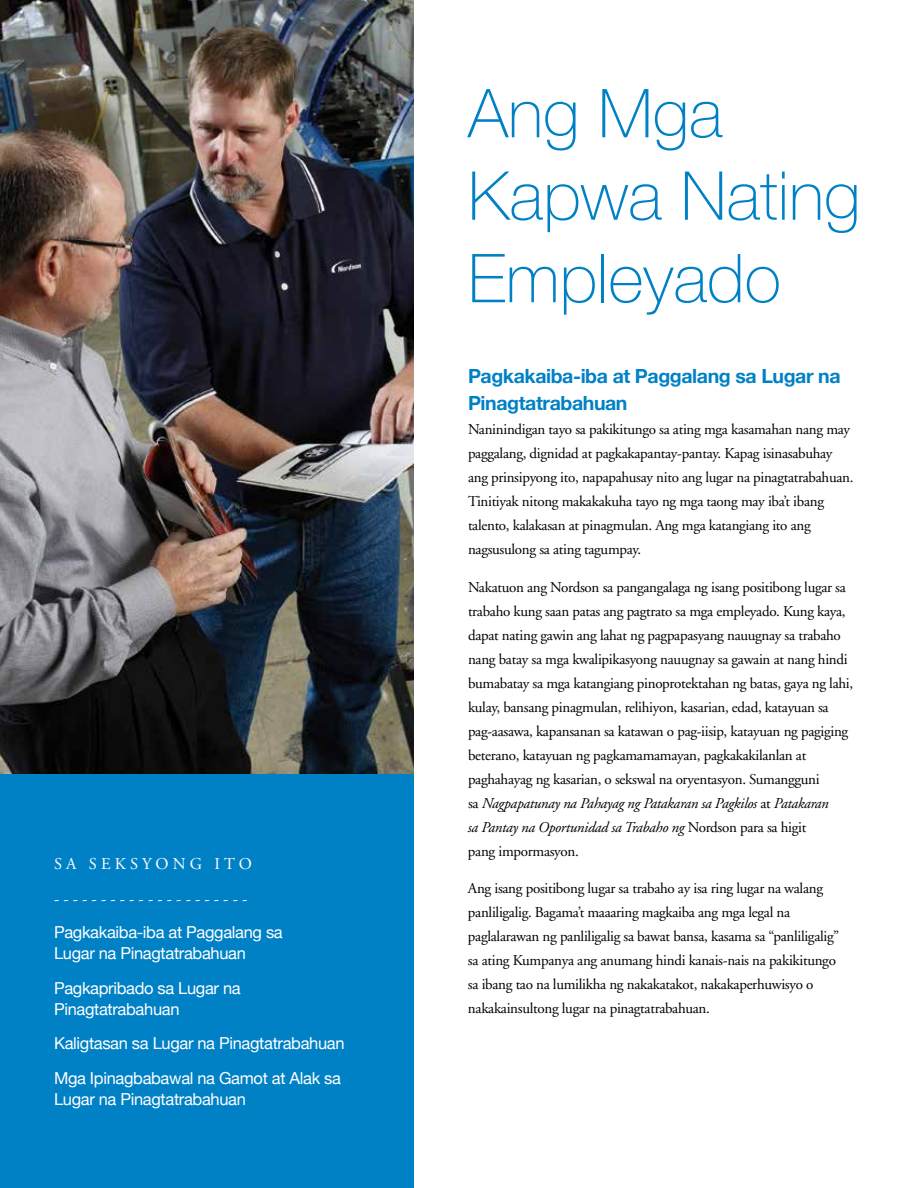
<style>
.page{position:relative;width:918px;height:1188px;background:#fff}
.page>*{position:absolute;margin:0;border:0;box-sizing:border-box;transform-origin:0 0}
.t1{font:100 67.5px/82.5px "Helvetica Neue";color:#0081c6}
.t2{font:700 19.5px/27px "Helvetica Neue";letter-spacing:-.02em;color:#0081c6}
.t3{font:16.5px/21px "Helvetica Neue";letter-spacing:-.02em;color:#fff}
.t4{font:16.5px/34.5px "Adobe Garamond";letter-spacing:.25em;color:#fff}
.t5{font:15px/24px "Adobe Garamond";letter-spacing:-.02em;color:#000}
.s1{font-style:italic}
</style>
<div class="page">
<img style="left:0;top:0;width:414px;height:774px">
<div style="left:0;top:774px;width:414px;height:414px;background:#0081c6"></div>
<p class="t4" style="left:54px;top:847px;width:199px">SA SEKSYONG ITO ---------------------</p>
<p class="t3" style="left:54px;top:923px;width:230px">Pagkakaiba-iba at Paggalang sa<br>Lugar na Pinagtatrabahuan</p>
<p class="t3" style="left:54px;top:978px;width:188px">Pagkapribado sa Lugar na<br>Pinagtatrabahuan</p>
<p class="t3" style="left:54px;top:1027px;width:292px;line-height:34.5px">Kaligtasan sa Lugar na Pinagtatrabahuan<br>Mga Ipinagbabawal na Gamot at Alak sa</p>
<p class="t3" style="left:54px;top:1089px;width:193px">Lugar na Pinagtatrabahuan</p>
<h1 class="t1" style="left:468px;top:69px;width:394px">Ang Mga<br>Kapwa Nating<br>Empleyado</h1>
<h2 class="t2" style="left:468px;top:363px;width:374px">Pagkakaiba-iba at Paggalang sa Lugar na<br>Pinagtatrabahuan</h2>
<p class="t5" style="left:468px;top:418px;width:387px">Naninindigan tayo sa pakikitungo sa ating mga kasamahan nang may paggalang, dignidad at pagkakapantay-pantay. Kapag isinasabuhay ang prinsipyong ito, napapahusay nito ang lugar na pinagtatrabahuan.<br>Tinitiyak nitong makakakuha tayo ng mga taong may iba’t ibang talento, kalakasan at pinagmulan. Ang mga katangiang ito ang nagsusulong sa ating tagumpay.</p>
<p class="t5" style="left:468px;top:575px;width:387px">Nakatuon ang Nordson sa pangangalaga ng isang positibong lugar sa trabaho kung saan patas ang pagtrato sa mga empleyado. Kung kaya, dapat nating gawin ang lahat ng pagpapasyang nauugnay sa trabaho nang batay sa mga kwalipikasyong nauugnay sa gawain at nang hindi bumabatay sa mga katangiang pinoprotektahan ng batas, gaya ng lahi, kulay, bansang pinagmulan, relihiyon, kasarian, edad, katayuan sa pag-aasawa, kapansanan sa katawan o pag-iisip, katayuan ng pagiging beterano, katayuan ng pagkamamamayan, pagkakakilanlan at paghahayag ng kasarian, o sekswal na oryentasyon. Sumangguni<br>sa <span class="s1">Nagpapatunay na Pahayag ng Patakaran sa Pagkilos</span> at <span class="s1">Patakaran<br>sa Pantay na Oportunidad sa Trabaho ng</span> Nordson para sa higit<br>pang impormasyon.</p>
<p class="t5" style="left:468px;top:877px;width:373px">Ang isang positibong lugar sa trabaho ay isa ring lugar na walang panliligalig. Bagama’t maaaring magkaiba ang mga legal na paglalarawan ng panliligalig sa bawat bansa, kasama sa “panliligalig” sa ating Kumpanya ang anumang hindi kanais-nais na pakikitungo sa ibang tao na lumilikha ng nakakatakot, nakakaperhuwisyo o nakakainsultong lugar na pinagtatrabahuan.</p>
</div>
